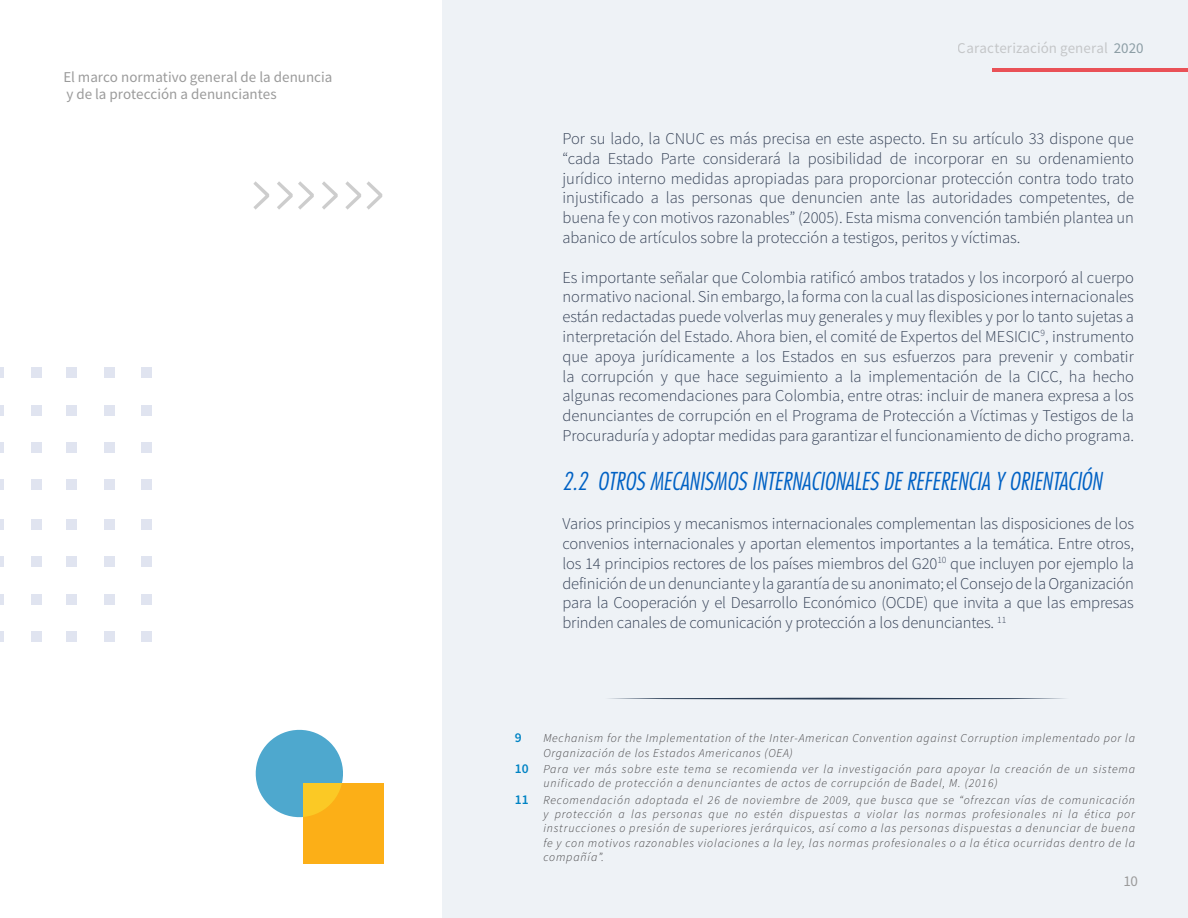
<style>
.page{position:relative;width:1188px;height:918px;background:#fff}
.page>*{position:absolute;margin:0;border:0;box-sizing:border-box;transform-origin:0 0}
.t1{font:italic 300 condensed 24px "Futura LT";color:#0061c4}
.t2{font:300 16.5px/19.8px "Source Sans Pro";color:#354156;text-align:justify}
.t3{font:15px/16.5px "Source Sans Pro";color:#9b9b9b}
.t4{font:600 13.5px "Source Sans Pro";color:#0083c4}
.t5{font:italic 300 12px/14.4px "Source Sans Pro";letter-spacing:.07em;color:#414042}
.s1{color:#2a4954}
.s2{font-weight:600;font-style:normal;font-size:13.5px;color:#0083c4}
</style>
<div class="page">
<div style="left:442px;top:0;width:746px;height:918px;background:#eef2f6"></div>
<div style="left:66px;top:368px;width:11px;height:10px;background:#e0e4f0"></div>
<div style="left:104px;top:368px;width:10px;height:10px;background:#e0e4f0"></div>
<div style="left:142px;top:368px;width:10px;height:10px;background:#e0e4f0"></div>
<div style="left:66px;top:442px;width:11px;height:11px;background:#e0e4f0"></div>
<div style="left:104px;top:442px;width:10px;height:11px;background:#e0e4f0"></div>
<div style="left:142px;top:442px;width:10px;height:11px;background:#e0e4f0"></div>
<div style="left:66px;top:480px;width:11px;height:10px;background:#e0e4f0"></div>
<div style="left:104px;top:480px;width:10px;height:10px;background:#e0e4f0"></div>
<div style="left:142px;top:480px;width:10px;height:10px;background:#e0e4f0"></div>
<div style="left:66px;top:405px;width:11px;height:10px;background:#e0e4f0"></div>
<div style="left:104px;top:405px;width:10px;height:10px;background:#e0e4f0"></div>
<div style="left:142px;top:405px;width:10px;height:10px;background:#e0e4f0"></div>
<div style="left:66px;top:519px;width:11px;height:11px;background:#e0e4f0"></div>
<div style="left:104px;top:519px;width:10px;height:11px;background:#e0e4f0"></div>
<div style="left:142px;top:519px;width:10px;height:11px;background:#e0e4f0"></div>
<div style="left:66px;top:594px;width:11px;height:10px;background:#e0e4f0"></div>
<div style="left:104px;top:594px;width:10px;height:10px;background:#e0e4f0"></div>
<div style="left:142px;top:594px;width:10px;height:10px;background:#e0e4f0"></div>
<div style="left:66px;top:631px;width:11px;height:11px;background:#e0e4f0"></div>
<div style="left:104px;top:631px;width:10px;height:11px;background:#e0e4f0"></div>
<div style="left:142px;top:631px;width:10px;height:11px;background:#e0e4f0"></div>
<div style="left:66px;top:557px;width:11px;height:10px;background:#e0e4f0"></div>
<div style="left:104px;top:557px;width:10px;height:10px;background:#e0e4f0"></div>
<div style="left:142px;top:557px;width:10px;height:10px;background:#e0e4f0"></div>
<hr style="left:0;top:368px;width:4px;height:10px;background:#e0e4f0">
<div style="left:31px;top:368px;width:11px;height:10px;background:#e0e4f0"></div>
<hr style="left:0;top:442px;width:4px;height:11px;background:#e0e4f0">
<div style="left:31px;top:442px;width:11px;height:11px;background:#e0e4f0"></div>
<hr style="left:0;top:480px;width:4px;height:10px;background:#e0e4f0">
<div style="left:31px;top:480px;width:11px;height:10px;background:#e0e4f0"></div>
<hr style="left:0;top:405px;width:4px;height:10px;background:#e0e4f0">
<div style="left:31px;top:405px;width:11px;height:10px;background:#e0e4f0"></div>
<hr style="left:0;top:519px;width:4px;height:11px;background:#e0e4f0">
<div style="left:31px;top:519px;width:11px;height:11px;background:#e0e4f0"></div>
<hr style="left:0;top:594px;width:4px;height:10px;background:#e0e4f0">
<div style="left:31px;top:594px;width:11px;height:10px;background:#e0e4f0"></div>
<hr style="left:0;top:631px;width:4px;height:11px;background:#e0e4f0">
<div style="left:31px;top:631px;width:11px;height:11px;background:#e0e4f0"></div>
<hr style="left:0;top:557px;width:4px;height:10px;background:#e0e4f0">
<div style="left:31px;top:557px;width:11px;height:10px;background:#e0e4f0"></div>
<svg style="left:609px;top:698px;width:456px;height:2px"></svg>
<hr style="left:993px;top:68px;width:195px;height:3px;background:#e95157">
<svg style="left:345px;top:181px;width:16px;height:29px"></svg>
<svg style="left:322px;top:181px;width:16px;height:29px"></svg>
<svg style="left:367px;top:181px;width:15px;height:29px"></svg>
<svg style="left:253px;top:181px;width:16px;height:29px"></svg>
<svg style="left:277px;top:181px;width:37px;height:29px"></svg>
<div style="left:303px;top:784px;width:80px;height:80px;background:#fcaf17"></div>
<svg style="left:255px;top:729px;width:92px;height:89px"></svg>
<p class="t3" style="left:63px;top:69px;width:270px">El marco normativo general de la denuncia y de la protección a denunciantes</p>
<p class="t3" style="left:958px;top:40px;width:187px">Caracterización general <span class="s1">2020</span></p>
<p class="t2" style="left:562px;top:129px;width:573px">Por su lado, la CNUC es más precisa en este aspecto. En su artículo 33 dispone que “cada Estado Parte considerará la posibilidad de incorporar en su ordenamiento jurídico interno medidas apropiadas para proporcionar protección contra todo trato injustificado a las personas que denuncien ante las autoridades competentes, de buena fe y con motivos razonables” (2005). Esta misma convención también plantea un abanico de artículos sobre la protección a testigos, peritos y víctimas.</p>
<p class="t2" style="left:562px;top:267px;width:573px">Es importante señalar que Colombia ratificó ambos tratados y los incorporó al cuerpo normativo nacional. Sin embargo, la forma con la cual las disposiciones internacionales están redactadas puede volverlas muy generales y muy flexibles y por lo tanto sujetas a interpretación del Estado. Ahora bien, el comité de Expertos del MESICIC<sup>9</sup>, instrumento que apoya jurídicamente a los Estados en sus esfuerzos para prevenir y combatir la corrupción y que hace seguimiento a la implementación de la CICC, ha hecho algunas recomendaciones para Colombia, entre otras: incluir de manera expresa a los denunciantes de corrupción en el Programa de Protección a Víctimas y Testigos de la Procuraduría y adoptar medidas para garantizar el funcionamiento de dicho programa.</p>
<h1 class="t1" style="left:562px;top:467px;width:541px">2.2 OTROS MECANISMOS INTERNACIONALES DE REFERENCIA Y ORIENTACIÓN</h1>
<p class="t2" style="left:562px;top:514px;width:573px">Varios principios y mecanismos internacionales complementan las disposiciones de los convenios internacionales y aportan elementos importantes a la temática. Entre otros, los 14 principios rectores de los países miembros del G20<sup>10</sup> que incluyen por ejemplo la definición de un denunciante y la garantía de su anonimato; el Consejo de la Organización para la Cooperación y el Desarrollo Económico (OCDE) que invita a que las empresas brinden canales de comunicación y protección a los denunciantes. <sup>11</sup></p>
<p class="t4" style="left:515px;top:729px;width:8px">9</p>
<p class="t5" style="left:543px;top:731px;width:593px">Mechanism for the Implementation of the Inter-American Convention against Corruption implementado por la<br>Organización de los Estados Americanos (OEA)</p>
<p class="t5" style="left:543px;top:762px;width:593px;text-indent:-28px"><span class="s2">10</span> Para ver más sobre este tema se recomienda ver la investigación para apoyar la creación de un sistema unificado de protección a denunciantes de actos de corrupción de Badel, M. (2016)</p>
<p class="t5" style="left:543px;top:792px;width:593px;text-align:justify;text-indent:-28px"><span class="s2">11</span> Recomendación adoptada el 26 de noviembre de 2009, que busca que se “ofrezcan vías de comunicación y protección a las personas que no estén dispuestas a violar las normas profesionales ni la ética por instrucciones o presión de superiores jerárquicos, así como a las personas dispuestas a denunciar de buena fe y con motivos razonables violaciones a la ley, las normas profesionales o a la ética ocurridas dentro de la compañía”.</p>
<p class="t3" style="left:1123px;top:872px;width:16px">10</p>
</div>
